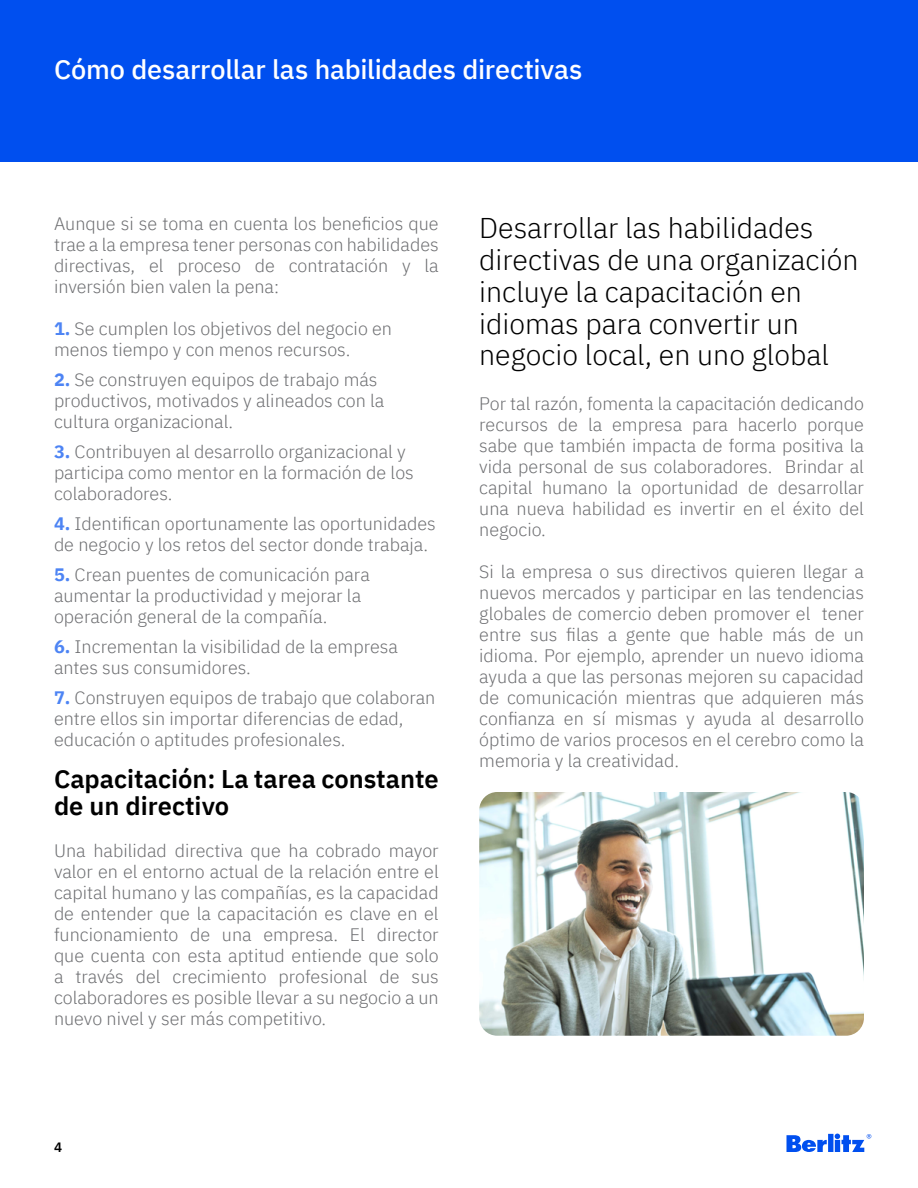
<style>
.page{position:relative;width:918px;height:1188px;background:#fff}
.page>*{position:absolute;margin:0;border:0;box-sizing:border-box;transform-origin:0 0}
.t1{font:300 28.5px/31.8px "IBM Plex Sans";color:#000}
.t2{font:500 27px "IBM Plex Sans";letter-spacing:-.005em;color:#fff}
.t3{font:600 25.5px/27px "IBM Plex Sans";color:#000}
.t4{font:300 18px/21px "IBM Plex Sans";color:#6d6e71}
.t5{font:600 13.5px "IBM Plex Sans";color:#000}
.s1{font-weight:700;color:#4d84f4}
</style>
<div class="page">
<div style="left:0;top:0;width:918px;height:162px;background:#004fef"></div>
<svg style="left:835px;top:1134px;width:36px;height:18px"></svg>
<div style="left:828px;top:1134px;width:5px;height:18px;background:#004fef"></div>
<svg style="left:786px;top:1135px;width:41px;height:17px"></svg>
<img style="left:479px;top:792px;width:385px;height:244px">
<h2 class="t2" style="left:54px;top:48px;width:530px">Cómo desarrollar las habilidades directivas</h2>
<p class="t4" style="left:54px;top:212px;width:386px;text-align:justify">Aunque si se toma en cuenta los beneficios que trae a la empresa tener personas con habilidades directivas, el proceso de contratación y la inversión bien valen la pena:</p>
<p class="t4" style="left:54px;top:317px;width:340px"><span class="s1">1.</span> Se cumplen los objetivos del negocio en menos tiempo y con menos recursos.</p>
<p class="t4" style="left:54px;top:368px;width:332px"><span class="s1">2.</span> Se construyen equipos de trabajo más productivos, motivados y alineados con la cultura organizacional.</p>
<p class="t4" style="left:54px;top:440px;width:361px"><span class="s1">3.</span> Contribuyen al desarrollo organizacional y participa como mentor en la formación de los colaboradores.</p>
<p class="t4" style="left:54px;top:512px;width:383px"><span class="s1">4.</span> Identifican oportunamente las oportunidades de negocio y los retos del sector donde trabaja.</p>
<p class="t4" style="left:54px;top:563px;width:317px"><span class="s1">5.</span> Crean puentes de comunicación para aumentar la productividad y mejorar la operación general de la compañía.</p>
<p class="t4" style="left:54px;top:635px;width:345px"><span class="s1">6.</span> Incrementan la visibilidad de la empresa antes sus consumidores.</p>
<p class="t4" style="left:54px;top:686px;width:383px"><span class="s1">7.</span> Construyen equipos de trabajo que colaboran entre ellos sin importar diferencias de edad, educación o aptitudes profesionales.</p>
<h3 class="t3" style="left:54px;top:763px;width:386px">Capacitación: La tarea constante de un directivo</h3>
<p class="t4" style="left:54px;top:839px;width:386px;text-align:justify">Una habilidad directiva que ha cobrado mayor valor en el entorno actual de la relación entre el capital humano y las compañías, es la capacidad de entender que la capacitación es clave en el funcionamiento de una empresa. El director que cuenta con esta aptitud entiende que solo a través del crecimiento profesional de sus colaboradores es posible llevar a su negocio a un nuevo nivel y ser más competitivo.</p>
<h1 class="t1" style="left:479px;top:210px;width:381px">Desarrollar las habilidades directivas de una organización incluye la capacitación en idiomas para convertir un negocio local, en uno global</h1>
<p class="t4" style="left:479px;top:392px;width:386px;text-align:justify">Por tal razón, fomenta la capacitación dedicando recursos de la empresa para hacerlo porque sabe que también impacta de forma positiva la vida personal de sus colaboradores. Brindar al capital humano la oportunidad de desarrollar una nueva habilidad es invertir en el éxito del negocio.</p>
<p class="t4" style="left:479px;top:560px;width:386px;text-align:justify">Si la empresa o sus directivos quieren llegar a nuevos mercados y participar en las tendencias globales de comercio deben promover el tener entre sus filas a gente que hable más de un idioma. Por ejemplo, aprender un nuevo idioma ayuda a que las personas mejoren su capacidad de comunicación mientras que adquieren más confianza en sí mismas y ayuda al desarrollo óptimo de varios procesos en el cerebro como la memoria y la creatividad.</p>
<p class="t5" style="left:54px;top:1137px;width:10px">4</p>
</div>
